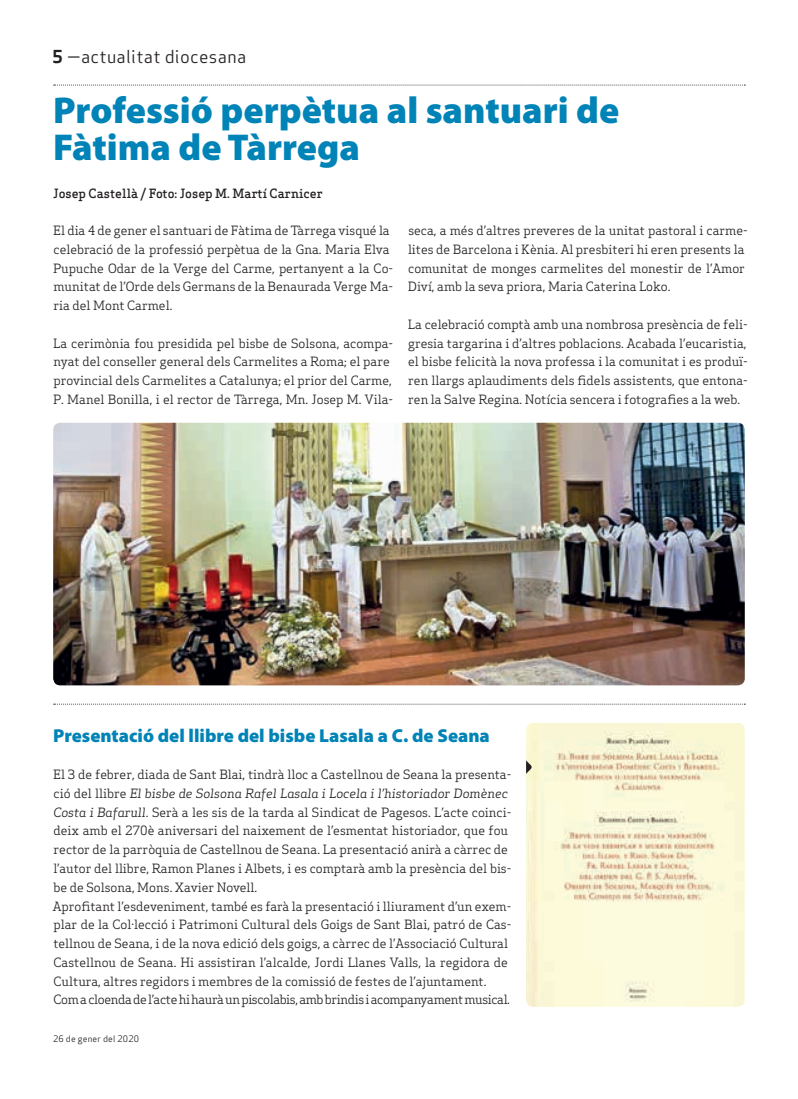
<style>
.page{position:relative;width:798px;height:1099px;background:#fff}
.page>*{position:absolute;margin:0;border:0;box-sizing:border-box;transform-origin:0 0}
.Titulars{font:900 37.5px "Myriad Pro";color:#0083b6}
.Titular_Petit{font:900 18.75px "Myriad Pro";color:#0083b6}
.Capçalera{font:17.5px "Apex Sans Book T";letter-spacing:.02em;color:#231f20}
.Text_General{font:12.5px/18.8px "Apex Serif";color:#231f20}
.Text_General-2{font:12.5px "Apex Serif";letter-spacing:-.03em;color:#231f20}
.Autors{font:500 12.5px "Apex Serif";color:#231f20}
.Data_Peu{font:8.75px "Apex Sans Book T";letter-spacing:.02em;color:#231f20}
.s1{font-family:"Apex Sans Bold T"}
.s2{font-style:italic}
</style>
<div class="page">
<svg style="left:54px;top:85px;width:691px;height:1px"></svg>
<svg style="left:54px;top:703px;width:691px;height:1px"></svg>
<img style="left:53px;top:423px;width:691px;height:262px">
<img style="left:526px;top:723px;width:218px;height:283px">
<svg style="left:526px;top:760px;width:6px;height:13px"></svg>
<p class="Capçalera" style="left:52px;top:46px;width:195px"><span class="s1">5</span> —actualitat diocesana</p>
<p class="Titulars" style="left:53px;top:85px;width:567px">Professió perpètua al santuari de</p>
<p class="Titulars" style="left:53px;top:122px;width:308px">Fàtima de Tàrrega</p>
<p class="Autors" style="left:53px;top:185px;width:271px">Josep Castellà / Foto: Josep M. Martí Carnicer</p>
<p class="Text_General" style="left:53px;top:221px;width:341px">El dia 4 de gener el santuari de Fàtima de Tàrrega visqué la celebració de la professió perpètua de la Gna. Maria Elva Pupuche Odar de la Verge del Carme, pertanyent a la Co&shy;munitat de l’Orde dels Germans de la Benaurada Verge Ma&shy;ria del Mont Carmel.</p>
<p class="Text_General" style="left:53px;top:333px;width:341px">La cerimònia fou presidida pel bisbe de Solsona, acompa&shy;nyat del conseller general dels Carmelites a Roma; el pare provincial dels Carmelites a Catalunya; el prior del Carme, P. Manel Bonilla, i el rector de Tàrrega, Mn. Josep M. Vila-</p>
<p class="Text_General" style="left:408px;top:221px;width:341px">seca, a més d’altres preveres de la unitat pastoral i carme&shy;lites de Barcelona i Kènia. Al presbiteri hi eren presents la comunitat de monges carmelites del monestir de l’Amor Diví, amb la seva priora, Maria Caterina Loko.</p>
<p class="Text_General" style="left:408px;top:315px;width:341px;text-align:justify">La celebració comptà amb una nombrosa presència de feli&shy;gresia targarina i d’altres poblacions. Acabada l’eucaristia, el bisbe felicità la nova professa i la comunitat i es produï&shy;ren llargs aplaudiments dels fidels assistents, que entona&shy;ren la Salve Regina. Notícia sencera i fotografies a la web.</p>
<p class="Titular_Petit" style="left:53px;top:722px;width:438px">Presentació del llibre del bisbe Lasala a C. de Seana</p>
<p class="Text_General" style="left:53px;top:765px;width:459px">El 3 de febrer, diada de Sant Blai, tindrà lloc a Castellnou de Seana la presenta&shy;ció del llibre <span class="s2">El bisbe de Solsona Rafel Lasala i Locela i l’historiador Domènec Costa i Bafarull</span>. Serà a les sis de la tarda al Sindicat de Pagesos. L’acte coinci&shy;deix amb el 270è aniversari del naixement de l’esmentat historiador, que fou rector de la parròquia de Castellnou de Seana. La presentació anirà a càrrec de l’autor del llibre, Ramon Planes i Albets, i es comptarà amb la presència del bis&shy;be de Solsona, Mons. Xavier Novell.</p>
<p class="Text_General" style="left:53px;top:896px;width:460px">Aprofitant l’esdeveniment, també es farà la presentació i lliurament d’un exem&shy;plar de la Col·lecció i Patrimoni Cultural dels Goigs de Sant Blai, patró de Cas&shy;tellnou de Seana, i de la nova edició dels goigs, a càrrec de l’Associació Cultural Castellnou de Seana. Hi assistiran l’alcalde, Jordi Llanes Valls, la regidora de Cultura, altres regidors i membres de la comissió de festes de l’ajuntament.</p>
<p class="Text_General-2" style="left:54px;top:991px;width:458px">Com a cloenda de l’acte hi haurà un piscolabis, amb brindis i acompanyament musical.</p>
<p class="Data_Peu" style="left:53px;top:1032px;width:87px">26 de gener del 2020</p>
</div>
